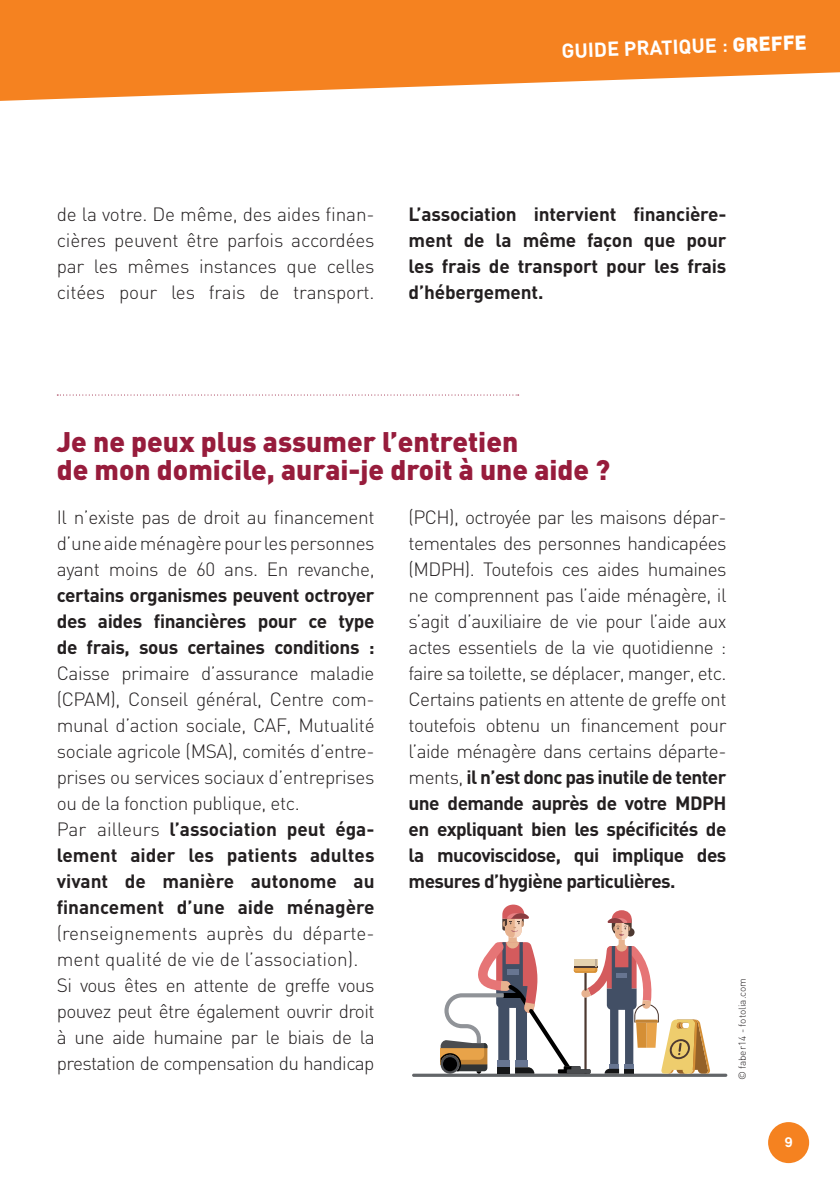
<style>
.page{position:relative;width:840px;height:1191px;background:#fff}
.page>*{position:absolute;margin:0;border:0;box-sizing:border-box;transform-origin:0 0}
.t1{font:900 28px/28px "DIN";color:#971c3c}
.t2{font:700 20px "DIN";color:#fff}
.t3{font:300 19px/26px "DIN";letter-spacing:-.02em;color:#231f20;text-align:justify}
.t4{font:700 19px/26px "DIN";letter-spacing:-.01em;color:#231f20;text-align:justify}
.t5{font:14px "Chalet New York Nineteen Eighty";color:#fff}
.t6{font:300 10px "DIN";color:#231f20}
.s1{font-weight:500}
.s2{font-weight:900}
.s3{font-weight:700}
</style>
<div class="page">
<svg style="left:0;top:0;width:839px;height:101px;background:#f6933f"></svg>
<div style="left:767px;top:1122px;width:41px;height:41px;background:#f58220;border-radius:50%"></div>
<hr style="left:412px;top:1073px;width:315px;height:3px;background:#626568;border-radius:2px">
<svg style="left:440px;top:904px;width:270px;height:169px"></svg>
<svg style="left:57px;top:394px;width:461px;height:1px"></svg>
<p class="t2" style="left:561px;top:38px;width:247px;rotate:-2deg">GUIDE PRATIQUE <span class="s1">:</span> <span class="s2">GREFFE</span></p>
<p class="t3" style="left:57px;top:201px;width:319px">de la votre. De même, des aides finan&shy;cières peuvent être parfois accordées par les mêmes instances que celles citées pour les frais de transport.</p>
<p class="t4" style="left:408px;top:201px;width:319px">L’association intervient financière&shy;ment de la même façon que pour les frais de transport pour les frais d’hébergement.</p>
<p class="t1" style="left:57px;top:426px;width:555px">Je ne peux plus assumer l’entretien<br>de mon domicile, aurai-je droit à une aide ?</p>
<p class="t3" style="left:57px;top:504px;width:319px;text-align:left">Il n’existe pas de droit au financement d’une aide ménagère pour les personnes ayant moins de 60 ans. En revanche, <span class="s3">certains organismes peuvent octroyer des aides financières pour ce type de frais, sous certaines conditions :<br></span>Caisse primaire d’assurance maladie (CPAM), Conseil général, Centre com&shy;munal d’action sociale, CAF, Mutualité sociale agricole (MSA), comités d’entre&shy;prises ou services sociaux d’entreprises ou de la fonction publique, etc.<br>Par ailleurs <span class="s3">l’association peut éga&shy;lement aider les patients adultes vivant de manière autonome au financement d’une aide ménagère </span>(renseignements auprès du départe&shy;ment qualité de vie de l’association).<br>Si vous êtes en attente de greffe vous pouvez peut être également ouvrir droit à une aide humaine par le biais de la prestation de compensation du handicap</p>
<p class="t3" style="left:408px;top:504px;width:319px">(PCH), octroyée par les maisons dépar&shy;tementales des personnes handicapées (MDPH). Toutefois ces aides humaines ne comprennent pas l’aide ménagère, il s’agit d’auxiliaire de vie pour l’aide aux actes essentiels de la vie quotidienne : faire sa toilette, se déplacer, manger, etc.<br>Certains patients en attente de greffe ont toutefois obtenu un financement pour l’aide ménagère dans certains départe&shy;ments, <span class="s3">il n’est donc pas inutile de tenter une demande auprès de votre MDPH en expliquant bien les spécificités de la mucoviscidose, qui implique des mesures d’hygiène particulières.</span></p>
<p class="t6" style="left:735px;top:1080px;width:104px;rotate:-90deg">© faber14 - fotolia.com</p>
<p class="t5" style="left:784px;top:1133px;width:9px">9</p>
</div>
